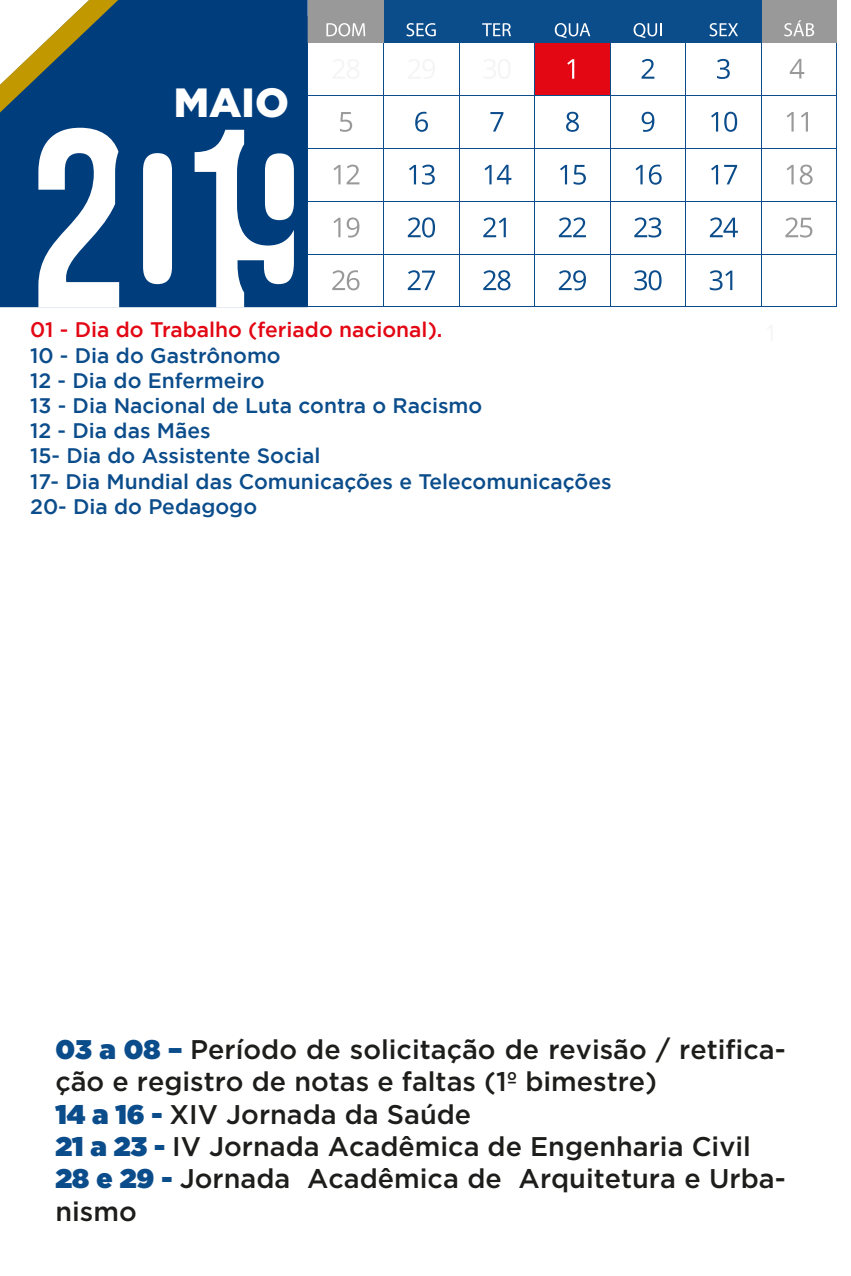
<style>
.page{position:relative;width:851px;height:1276px;background:#fff}
.page>*{position:absolute;margin:0;border:0;box-sizing:border-box;transform-origin:0 0}
.t1{font:900 40.8px "Gotham";color:#fff}
.t2{font:500 27px/32.4px "Gotham";color:#1d1d1b}
.t3{font:500 21px/25.2px "Gotham";color:#0b4c8b}
.t4{font:500 21px "Gotham";color:#e30613}
.s1{font-family:"Gotham Ultra";font-weight:400;color:#0b4c8b}
</style>
<div class="page">
<div style="left:534px;top:43px;width:76px;height:52px;background:#e30613"></div>
<div style="left:761px;top:16px;width:75px;height:27px;background:#999"></div>
<div style="left:610px;top:16px;width:75px;height:27px;background:#0b4c8b"></div>
<div style="left:686px;top:16px;width:75px;height:27px;background:#0b4c8b"></div>
<div style="left:534px;top:16px;width:76px;height:27px;background:#0b4c8b"></div>
<div style="left:459px;top:16px;width:75px;height:27px;background:#0b4c8b"></div>
<div style="left:383px;top:16px;width:76px;height:27px;background:#0b4c8b"></div>
<div style="left:308px;top:16px;width:75px;height:27px;background:#999"></div>
<hr style="left:307px;top:95px;width:530px;height:1px;background:#0b4c8b">
<hr style="left:307px;top:148px;width:530px;height:1px;background:#0b4c8b">
<hr style="left:307px;top:201px;width:530px;height:1px;background:#0b4c8b">
<hr style="left:307px;top:254px;width:530px;height:1px;background:#0b4c8b">
<hr style="left:307px;top:307px;width:530px;height:1px;background:#0b4c8b">
<hr style="left:307px;top:43px;width:1px;height:264px;background:#0b4c8b">
<hr style="left:383px;top:43px;width:1px;height:264px;background:#0b4c8b">
<hr style="left:458px;top:43px;width:1px;height:264px;background:#0b4c8b">
<hr style="left:534px;top:43px;width:1px;height:264px;background:#0b4c8b">
<hr style="left:610px;top:43px;width:1px;height:264px;background:#0b4c8b">
<hr style="left:685px;top:43px;width:1px;height:264px;background:#0b4c8b">
<hr style="left:761px;top:43px;width:1px;height:264px;background:#0b4c8b">
<hr style="left:836px;top:43px;width:1px;height:264px;background:#0b4c8b">
<svg style="left:685px;top:16px;width:1px;height:27px"></svg>
<svg style="left:307px;top:16px;width:1px;height:27px"></svg>
<svg style="left:836px;top:16px;width:1px;height:27px"></svg>
<svg style="left:567px;top:59px;width:7px;height:20px"></svg>
<svg style="left:641px;top:59px;width:13px;height:20px"></svg>
<svg style="left:717px;top:59px;width:12px;height:20px"></svg>
<svg style="left:789px;top:59px;width:15px;height:19px"></svg>
<svg style="left:340px;top:112px;width:12px;height:20px"></svg>
<svg style="left:415px;top:112px;width:13px;height:20px"></svg>
<svg style="left:490px;top:112px;width:13px;height:20px"></svg>
<svg style="left:566px;top:112px;width:13px;height:20px"></svg>
<svg style="left:641px;top:112px;width:13px;height:20px"></svg>
<svg style="left:711px;top:112px;width:7px;height:20px"></svg>
<svg style="left:724px;top:112px;width:13px;height:20px"></svg>
<svg style="left:786px;top:112px;width:7px;height:20px"></svg>
<svg style="left:801px;top:112px;width:6px;height:20px"></svg>
<svg style="left:333px;top:165px;width:7px;height:19px"></svg>
<svg style="left:346px;top:165px;width:13px;height:19px"></svg>
<svg style="left:409px;top:165px;width:7px;height:19px"></svg>
<svg style="left:422px;top:165px;width:13px;height:20px"></svg>
<svg style="left:484px;top:165px;width:7px;height:19px"></svg>
<svg style="left:497px;top:165px;width:14px;height:19px"></svg>
<svg style="left:560px;top:165px;width:7px;height:19px"></svg>
<svg style="left:573px;top:165px;width:12px;height:20px"></svg>
<svg style="left:635px;top:165px;width:7px;height:19px"></svg>
<svg style="left:648px;top:165px;width:13px;height:20px"></svg>
<svg style="left:711px;top:165px;width:7px;height:19px"></svg>
<svg style="left:724px;top:165px;width:13px;height:19px"></svg>
<svg style="left:786px;top:165px;width:7px;height:19px"></svg>
<svg style="left:799px;top:165px;width:13px;height:20px"></svg>
<svg style="left:333px;top:218px;width:7px;height:19px"></svg>
<svg style="left:346px;top:217px;width:13px;height:20px"></svg>
<svg style="left:408px;top:217px;width:27px;height:20px"></svg>
<svg style="left:483px;top:217px;width:22px;height:20px"></svg>
<svg style="left:558px;top:217px;width:28px;height:20px"></svg>
<svg style="left:634px;top:217px;width:27px;height:20px"></svg>
<svg style="left:709px;top:217px;width:28px;height:20px"></svg>
<svg style="left:785px;top:217px;width:27px;height:20px"></svg>
<svg style="left:332px;top:270px;width:27px;height:20px"></svg>
<svg style="left:407px;top:270px;width:28px;height:20px"></svg>
<svg style="left:483px;top:270px;width:27px;height:20px"></svg>
<svg style="left:558px;top:270px;width:28px;height:20px"></svg>
<svg style="left:634px;top:270px;width:27px;height:20px"></svg>
<svg style="left:709px;top:270px;width:23px;height:20px"></svg>
<div style="left:761px;top:0;width:75px;height:42px;background:#999"></div>
<div style="left:610px;top:0;width:75px;height:42px;background:#0b4c8b"></div>
<div style="left:686px;top:0;width:75px;height:42px;background:#0b4c8b"></div>
<div style="left:534px;top:0;width:76px;height:42px;background:#0b4c8b"></div>
<div style="left:459px;top:0;width:75px;height:42px;background:#0b4c8b"></div>
<div style="left:383px;top:0;width:76px;height:42px;background:#0b4c8b"></div>
<div style="left:308px;top:0;width:75px;height:42px;background:#999"></div>
<svg style="left:326px;top:23px;width:39px;height:13px"></svg>
<svg style="left:406px;top:23px;width:30px;height:13px"></svg>
<svg style="left:482px;top:23px;width:29px;height:13px"></svg>
<svg style="left:554px;top:23px;width:36px;height:15px"></svg>
<svg style="left:633px;top:23px;width:29px;height:15px"></svg>
<svg style="left:709px;top:23px;width:29px;height:13px"></svg>
<svg style="left:784px;top:20px;width:30px;height:16px"></svg>
<div style="left:0;top:0;width:307px;height:307px;background:#003d7c"></div>
<svg style="left:0;top:0;width:118px;height:112px"></svg>
<svg style="left:38px;top:128px;width:81px;height:179px"></svg>
<svg style="left:143px;top:153px;width:29px;height:131px"></svg>
<svg style="left:194px;top:130px;width:100px;height:177px"></svg>
<h1 class="t1" style="left:174px;top:79px;width:117px">MAIO</h1>
<p class="t4" style="left:30px;top:318px;width:414px">01 - Dia do Trabalho (feriado nacional).</p>
<p class="t3" style="left:30px;top:342px;width:583px">10 - Dia do Gastrônomo<br>12 - Dia do Enfermeiro<br>13 - Dia Nacional de Luta contra o Racismo<br>12 - Dia das Mães<br>15- Dia do Assistente Social<br>17- Dia Mundial das Comunicações e Telecomunicações<br>20- Dia do Pedagogo</p>
<p class="t2" style="left:55px;top:1032px;width:731px"><span class="s1">03 a 08 –</span> Período de solicitação de revisão / retifica&shy;ção e registro de notas e faltas (1º bimestre)<br><span class="s1">14 a 16 -</span> XIV Jornada da Saúde<br><span class="s1">21 a 23 -</span> IV Jornada Acadêmica de Engenharia Civil <span class="s1">28 e 29 -</span> Jornada Acadêmica de Arquitetura e Urba&shy;nismo</p>
</div>
